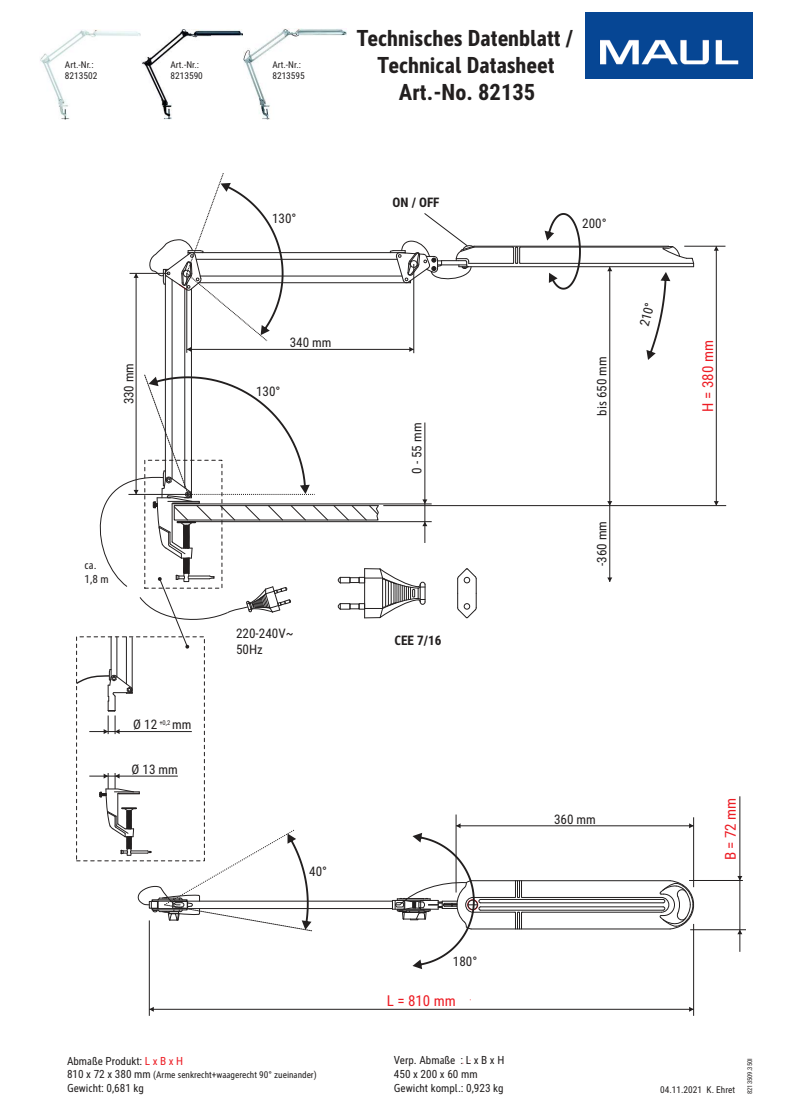
<style>
.page{position:relative;width:792px;height:1120px;background:#fff}
.page>*{position:absolute;margin:0;border:0;box-sizing:border-box;transform-origin:0 0}
.t1{font:700 condensed 22.6px/27.1px "MAUL";color:#221f1f;text-align:center}
.t2{font:condensed 15.1px "MAUL";color:#ed1c24}
.t3{font:condensed 13.2px/15.8px "MAUL";color:#221f1f}
.t4{font:700 condensed 13.2px "MAUL";color:#221f1f}
.t5{font:condensed 11.3px/13.5px "MAUL";color:#221f1f}
.t6{font:condensed 9.4px/11.3px "MAUL";color:#221f1f}
.t7{font:condensed 6.6px "MAUL";color:#221f1f}
.s1{color:#ed1c24}
.s2{font-size:11.3px}
</style>
<div class="page">
<svg style="left:545px;top:213px;width:36px;height:77px"></svg>
<hr style="left:174px;top:901px;width:218px;height:1px;background:#221f1f">
<hr style="left:200px;top:504px;width:232px;height:1px;background:#221f1f">
<hr style="left:196px;top:521px;width:236px;height:1px;background:#221f1f">
<svg style="left:457px;top:568px;width:20px;height:50px"></svg>
<hr style="left:383px;top:505px;width:343px;height:1px;background:#221f1f">
<hr style="left:610px;top:267px;width:1px;height:239px;background:#221f1f">
<svg style="left:607px;top:267px;width:5px;height:4px"></svg>
<svg style="left:607px;top:501px;width:5px;height:5px"></svg>
<hr style="left:174px;top:908px;width:218px;height:1px;background:#221f1f">
<hr style="left:456px;top:815px;width:1px;height:78px;background:#221f1f">
<hr style="left:693px;top:817px;width:1px;height:70px;background:#221f1f">
<hr style="left:456px;top:826px;width:238px;height:1px;background:#221f1f">
<svg style="left:689px;top:823px;width:5px;height:5px"></svg>
<hr style="left:689px;top:880px;width:54px;height:1px;background:#221f1f">
<hr style="left:690px;top:930px;width:56px;height:1px;background:#221f1f">
<hr style="left:740px;top:880px;width:1px;height:50px;background:#221f1f">
<hr style="left:740px;top:796px;width:1px;height:84px;background:#221f1f">
<svg style="left:737px;top:876px;width:5px;height:4px"></svg>
<svg style="left:737px;top:930px;width:5px;height:22px"></svg>
<hr style="left:693px;top:924px;width:1px;height:92px;background:#221f1f">
<hr style="left:149px;top:920px;width:1px;height:96px;background:#221f1f">
<hr style="left:149px;top:1009px;width:545px;height:1px;background:#221f1f">
<svg style="left:149px;top:1007px;width:5px;height:5px"></svg>
<svg style="left:689px;top:1007px;width:5px;height:5px"></svg>
<hr style="left:610px;top:506px;width:1px;height:76px;background:#221f1f">
<svg style="left:607px;top:577px;width:5px;height:5px"></svg>
<hr style="left:684px;top:246px;width:41px;height:1px;background:#221f1f">
<hr style="left:716px;top:246px;width:1px;height:260px;background:#221f1f">
<svg style="left:714px;top:246px;width:5px;height:5px"></svg>
<svg style="left:714px;top:501px;width:5px;height:5px"></svg>
<hr style="left:471px;top:929px;width:199px;height:1px;background:#221f1f">
<hr style="left:471px;top:880px;width:199px;height:1px;background:#221f1f">
<hr style="left:522px;top:912px;width:139px;height:1px;background:#221f1f">
<hr style="left:522px;top:897px;width:139px;height:1px;background:#221f1f">
<hr style="left:481px;top:899px;width:182px;height:1px;background:#221f1f">
<hr style="left:481px;top:903px;width:182px;height:1px;background:#221f1f">
<svg style="left:660px;top:880px;width:42px;height:50px"></svg>
<hr style="left:481px;top:907px;width:182px;height:1px;background:#221f1f">
<hr style="left:481px;top:910px;width:182px;height:1px;background:#221f1f">
<svg style="left:515px;top:881px;width:7px;height:17px"></svg>
<hr style="left:473px;top:897px;width:42px;height:1px;background:#221f1f">
<hr style="left:473px;top:912px;width:42px;height:1px;background:#221f1f">
<svg style="left:515px;top:912px;width:7px;height:17px"></svg>
<svg style="left:392px;top:823px;width:89px;height:146px"></svg>
<hr style="left:165px;top:274px;width:1px;height:197px;background:#221f1f">
<hr style="left:172px;top:280px;width:1px;height:199px;background:#221f1f">
<hr style="left:191px;top:289px;width:1px;height:209px;background:#221f1f">
<hr style="left:185px;top:288px;width:1px;height:200px;background:#221f1f">
<hr style="left:136px;top:273px;width:1px;height:221px;background:#221f1f">
<svg style="left:134px;top:274px;width:5px;height:4px"></svg>
<svg style="left:148px;top:173px;width:136px;height:168px"></svg>
<hr style="left:203px;top:252px;width:187px;height:1px;background:#221f1f">
<hr style="left:196px;top:259px;width:201px;height:1px;background:#221f1f">
<hr style="left:200px;top:276px;width:202px;height:1px;background:#221f1f">
<hr style="left:199px;top:283px;width:208px;height:1px;background:#221f1f">
<hr style="left:130px;top:273px;width:39px;height:1px;background:#221f1f">
<hr style="left:468px;top:266px;width:226px;height:1px;background:#221f1f">
<hr style="left:520px;top:263px;width:174px;height:1px;background:#221f1f">
<svg style="left:646px;top:246px;width:48px;height:114px"></svg>
<hr style="left:474px;top:246px;width:194px;height:1px;background:#221f1f">
<hr style="left:521px;top:247px;width:142px;height:1px;background:#221f1f">
<hr style="left:474px;top:247px;width:39px;height:1px;background:#221f1f">
<svg style="left:390px;top:213px;width:85px;height:71px"></svg>
<hr style="left:187px;top:274px;width:1px;height:79px;background:#221f1f">
<hr style="left:414px;top:264px;width:1px;height:89px;background:#221f1f">
<hr style="left:187px;top:349px;width:227px;height:1px;background:#221f1f">
<svg style="left:187px;top:347px;width:4px;height:5px"></svg>
<svg style="left:409px;top:347px;width:5px;height:5px"></svg>
<hr style="left:469px;top:263px;width:44px;height:1px;background:#221f1f">
<svg style="left:512px;top:247px;width:9px;height:17px"></svg>
<img style="left:586px;top:13px;width:166px;height:66px">
<img style="left:40px;top:29px;width:307px;height:91px">
<hr style="left:117px;top:637px;width:1px;height:40px;background:#221f1f">
<hr style="left:111px;top:637px;width:1px;height:40px;background:#221f1f">
<hr style="left:132px;top:638px;width:1px;height:55px;background:#221f1f">
<hr style="left:126px;top:637px;width:1px;height:47px;background:#221f1f">
<div style="left:76px;top:636px;width:129px;height:225px;border:1px dashed #221f1f"></div>
<svg style="left:79px;top:375px;width:348px;height:274px"></svg>
<hr style="left:115px;top:731px;width:77px;height:1px;background:#221f1f">
<svg style="left:89px;top:773px;width:223px;height:158px"></svg>
<svg style="left:76px;top:669px;width:57px;height:65px"></svg>
<p class="t6" style="left:65px;top:58px;width:34px">Art.-Nr.:<br>8213502</p>
<p class="t6" style="left:272px;top:58px;width:34px">Art.-Nr.:<br>8213595</p>
<p class="t6" style="left:170px;top:58px;width:34px">Art.-Nr.:<br>8213590</p>
<h1 class="t1" style="left:356px;top:24px;width:219px">Technisches Datenblatt /<br>Technical Datasheet<br>Art.-No. 82135</h1>
<h3 class="t3" style="left:272px;top:209px;width:26px">130°</h3>
<h3 class="t3" style="left:120px;top:404px;width:43px;rotate:-90deg">330 mm</h3>
<h3 class="t3" style="left:290px;top:334px;width:43px">340 mm</h3>
<h3 class="t3" style="left:256px;top:383px;width:26px">130°</h3>
<p class="t5" style="left:85px;top:558px;width:26px">ca.<br>1,8 m</p>
<h3 class="t3" style="left:133px;top:716px;width:60px">Ø 12 mm</h3>
<h3 class="t3" style="left:132px;top:760px;width:48px">Ø 13 mm</h3>
<p class="t7" style="left:159px;top:718px;width:13px">+0,2</p>
<h3 class="t3" style="left:236px;top:625px;width:59px">220-240V~<br>50Hz</h3>
<h3 class="t3" style="left:309px;top:863px;width:19px">40°</h3>
<p class="t5" style="left:67px;top:1054px;width:118px">Abmaße Produkt: <span class="s1">L x B x H</span></p>
<p class="t6" style="left:67px;top:1069px;width:251px"><span class="s2">810 x 72 x 380 mm</span> (Arme senkrecht+waagerecht 90° zueinander)</p>
<p class="t5" style="left:67px;top:1081px;width:78px">Gewicht: 0,681 kg</p>
<h3 class="t4" style="left:393px;top:193px;width:48px">ON / OFF</h3>
<h3 class="t3" style="left:408px;top:474px;width:53px;rotate:-90deg">0 - 55 mm</h3>
<h3 class="t4" style="left:394px;top:631px;width:49px">CEE 7/16</h3>
<h3 class="t3" style="left:582px;top:215px;width:26px">200°</h3>
<h3 class="t3" style="left:593px;top:416px;width:61px;rotate:-90deg">bis 650 mm</h3>
<h3 class="t3" style="left:636px;top:324px;width:26px;rotate:-75deg">210°</h3>
<h3 class="t3" style="left:593px;top:566px;width:47px;rotate:-90deg">-360 mm</h3>
<h2 class="t2" style="left:697px;top:412px;width:73px;rotate:-90deg">H = 380 mm</h2>
<h3 class="t3" style="left:554px;top:811px;width:43px">360 mm</h3>
<h3 class="t3" style="left:453px;top:953px;width:26px">180°</h3>
<h2 class="t2" style="left:387px;top:990px;width:71px">L = 810 mm</h2>
<p class="t5" style="left:394px;top:1053px;width:112px">Verp. Abmaße : L x B x H<br>450 x 200 x 60 mm<br>Gewicht kompl.: 0,923 kg</p>
<h2 class="t2" style="left:720px;top:860px;width:64px;rotate:-90deg">B = 72 mm</h2>
<p class="t6" style="left:660px;top:1084px;width:76px">04.11.2021 K. Ehret</p>
<p class="t7" style="left:745px;top:1094px;width:37px;rotate:-90deg">8213509.350I</p>
</div>
